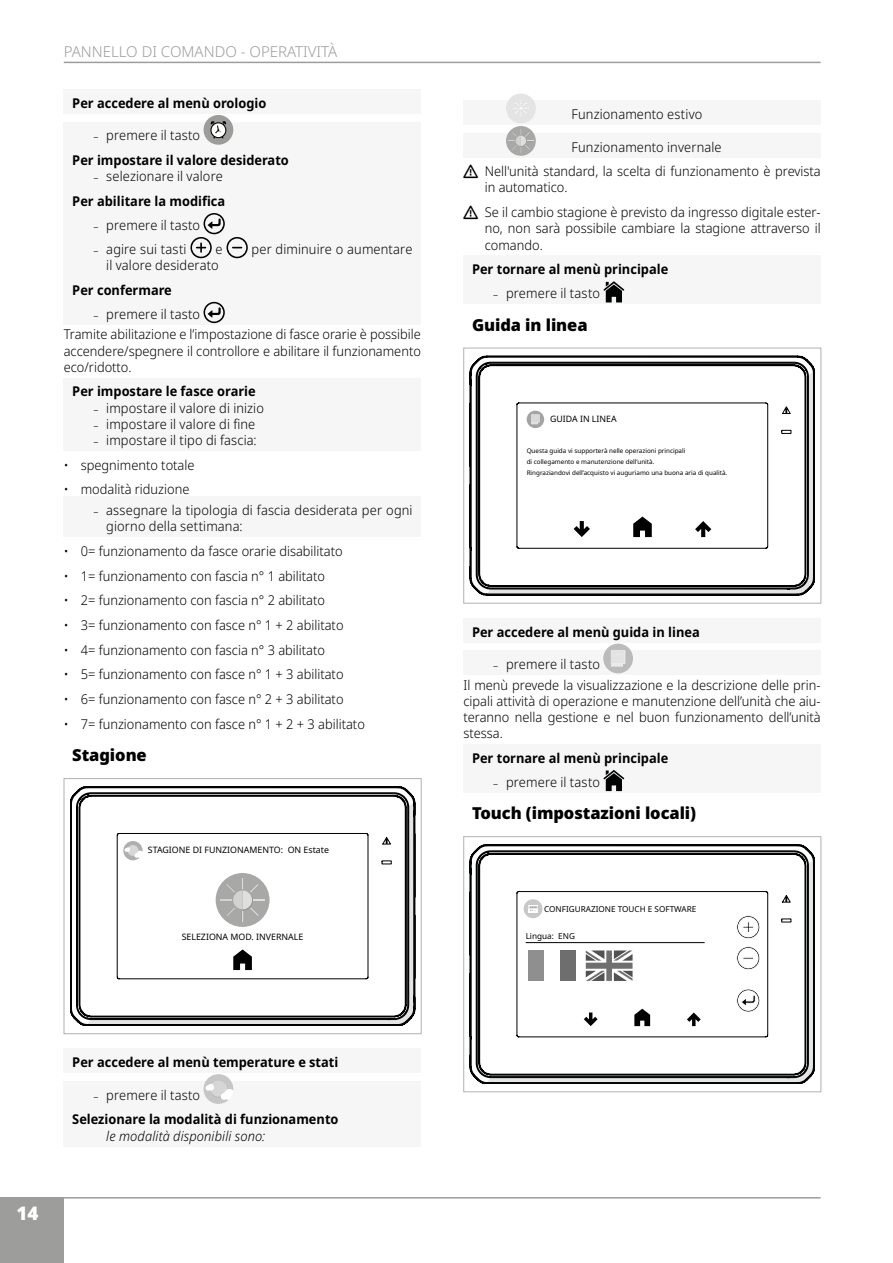
<style>
.page{position:relative;width:893px;height:1263px;background:#fff}
.page>*{position:absolute;margin:0;border:0;box-sizing:border-box;transform-origin:0 0}
.t1{font:900 18.75px "Noto Sans";color:#fff}
.t2{font:900 16.5px "Noto Sans";letter-spacing:-.005em;color:#000}
.t3{font:300 15px "Noto Sans";color:#9d9d9c}
.t4{font:300 13.5px/16.2px "Noto Sans";color:#000;scale:.95 1}
.t5{font:700 13.5px/24.8px "Noto Sans";color:#000;scale:.95 1}
.t6{font:italic 300 13.5px "Noto Sans";letter-spacing:.01em;color:#000;scale:.95 1}
.t7{font:8.85px "Noto Sans";color:#020203}
.t8{font:8.85px "Noto Sans";color:#010000}
.t9{font:8.25px "Noto Sans";color:#020203}
.t10{font:6.3px/11.1px "Noto Sans";color:#010000}
.s1{font-weight:300;font-size:10.2px}
.s2{font-weight:300}
.s3{font-size:10.2px}
</style>
<div class="page">
<hr style="left:64px;top:1197px;width:757px;height:1px;background:#9d9d9c">
<div style="left:0;top:1197px;width:64px;height:66px;background:#9d9d9c"></div>
<hr style="left:64px;top:62px;width:757px;height:1px;background:#9d9d9c">
<div style="left:64px;top:89px;width:357px;height:25px;background:#f6f6f6"></div>
<div style="left:64px;top:122px;width:357px;height:25px;background:#f6f6f6"></div>
<div style="left:64px;top:146px;width:357px;height:25px;background:#f6f6f6"></div>
<div style="left:64px;top:163px;width:357px;height:24px;background:#f6f6f6"></div>
<div style="left:64px;top:187px;width:357px;height:25px;background:#f6f6f6"></div>
<div style="left:64px;top:211px;width:357px;height:25px;background:#f6f6f6"></div>
<div style="left:64px;top:235px;width:357px;height:41px;background:#f6f6f6"></div>
<div style="left:64px;top:276px;width:357px;height:25px;background:#f6f6f6"></div>
<div style="left:64px;top:300px;width:357px;height:25px;background:#f6f6f6"></div>
<div style="left:64px;top:378px;width:357px;height:24px;background:#f6f6f6"></div>
<div style="left:64px;top:394px;width:357px;height:25px;background:#f6f6f6"></div>
<div style="left:64px;top:410px;width:357px;height:25px;background:#f6f6f6"></div>
<div style="left:64px;top:426px;width:357px;height:25px;background:#f6f6f6"></div>
<div style="left:64px;top:496px;width:357px;height:41px;background:#f6f6f6"></div>
<div style="left:64px;top:1048px;width:357px;height:25px;background:#f6f6f6"></div>
<div style="left:64px;top:1081px;width:357px;height:25px;background:#f6f6f6"></div>
<div style="left:64px;top:1106px;width:357px;height:24px;background:#f6f6f6"></div>
<div style="left:64px;top:1122px;width:357px;height:24px;background:#f6f6f6"></div>
<div style="left:204px;top:115px;width:29px;height:30px;background:#9c9c9b;border-radius:50%"></div>
<svg style="left:210px;top:121px;width:16px;height:17px"></svg>
<svg style="left:190px;top:213px;width:58px;height:45px"></svg>
<svg style="left:204px;top:302px;width:21px;height:21px"></svg>
<svg style="left:70px;top:786px;width:345px;height:240px"></svg>
<svg style="left:233px;top:949px;width:19px;height:21px"></svg>
<div style="left:216px;top:873px;width:54px;height:54px;background:#a8a8a7;border-radius:50%"></div>
<svg style="left:220px;top:878px;width:45px;height:44px"></svg>
<svg style="left:123px;top:841px;width:20px;height:19px"></svg>
<div style="left:64px;top:778px;width:357px;height:256px;border:1px solid #b3b2b2"></div>
<svg style="left:204px;top:1074px;width:29px;height:30px"></svg>
<div style="left:463px;top:100px;width:358px;height:25px;background:#f6f6f6"></div>
<div style="left:463px;top:133px;width:358px;height:25px;background:#f6f6f6"></div>
<div style="left:463px;top:256px;width:358px;height:24px;background:#f6f6f6"></div>
<div style="left:463px;top:280px;width:358px;height:24px;background:#f6f6f6"></div>
<div style="left:463px;top:618px;width:358px;height:25px;background:#f6f6f6"></div>
<div style="left:463px;top:650px;width:358px;height:25px;background:#f6f6f6"></div>
<div style="left:463px;top:744px;width:358px;height:25px;background:#f6f6f6"></div>
<div style="left:463px;top:768px;width:358px;height:25px;background:#f6f6f6"></div>
<div style="left:506px;top:94px;width:30px;height:29px;background:#e4e4e4;border-radius:50%"></div>
<svg style="left:513px;top:101px;width:16px;height:15px"></svg>
<svg style="left:506px;top:126px;width:30px;height:30px"></svg>
<svg style="left:509px;top:129px;width:24px;height:24px"></svg>
<svg style="left:604px;top:281px;width:20px;height:21px"></svg>
<svg style="left:470px;top:356px;width:345px;height:239px"></svg>
<div style="left:463px;top:348px;width:358px;height:255px;border:1px solid #b3b2b2"></div>
<div style="left:603px;top:644px;width:30px;height:29px;background:#bbb;border-radius:50%"></div>
<svg style="left:611px;top:650px;width:14px;height:17px"></svg>
<svg style="left:604px;top:770px;width:20px;height:21px"></svg>
<svg style="left:470px;top:844px;width:345px;height:240px"></svg>
<div style="left:524px;top:899px;width:18px;height:19px;background:#c8c8c8;border-radius:50%"></div>
<div style="left:528px;top:905px;width:10px;height:7px;background:#fff"></div>
<svg style="left:528px;top:906px;width:10px;height:5px"></svg>
<hr style="left:526px;top:942px;width:179px;height:1px;background:#020203">
<svg style="left:736px;top:989px;width:24px;height:23px"></svg>
<svg style="left:736px;top:946px;width:24px;height:24px"></svg>
<svg style="left:736px;top:915px;width:24px;height:24px"></svg>
<svg style="left:634px;top:1009px;width:16px;height:17px"></svg>
<svg style="left:687px;top:1012px;width:14px;height:14px"></svg>
<svg style="left:584px;top:1012px;width:14px;height:14px"></svg>
<div style="left:528px;top:950px;width:16px;height:31px;background:#8f8f8f"></div>
<div style="left:559px;top:950px;width:16px;height:31px;background:#6e6e6e"></div>
<div style="left:544px;top:950px;width:15px;height:31px;background:#fff"></div>
<svg style="left:586px;top:950px;width:47px;height:31px"></svg>
<div style="left:463px;top:836px;width:358px;height:256px;border:1px solid #b3b2b2"></div>
<p class="t3" style="left:64px;top:41px;width:28px">Panne</p>
<p class="t3" style="left:111px;top:41px;width:149px">llo di comando - Oper</p>
<p class="t3" style="left:287px;top:41px;width:52px">ati vità</p>
<p class="t5" style="left:72px;top:91px;width:206px">Per accedere al menù orologio</p>
<p class="t5" style="left:72px;top:123px;width:229px;text-indent:21px"><span class="s1">–</span> <span class="s2">premere il tasto<br></span>Per impostare il valore desiderato</p>
<p class="t5" style="left:72px;top:164px;width:163px;text-align:right"><span class="s1">–</span> <span class="s2">selezionare il valore<br></span>Per abilitare la modifica</p>
<p class="t4" style="left:94px;top:217px;width:114px"><span class="s3">–</span> premere il tasto</p>
<p class="t4" style="left:94px;top:241px;width:99px"><span class="s3">–</span> agire sui tasti</p>
<p class="t4" style="left:216px;top:241px;width:9px">e</p>
<p class="t4" style="left:252px;top:241px;width:171px">per diminuire o aumentare</p>
<p class="t4" style="left:106px;top:258px;width:120px">il valore desiderato</p>
<p class="t5" style="left:72px;top:278px;width:106px">Per confermare</p>
<p class="t4" style="left:64px;top:304px;width:377px;line-height:20.4px;text-indent:30px"><span class="s3">–</span> premere il tasto<br>Tramite abilitazione e l’impostazione di fasce orarie è possibile</p>
<p class="t4" style="left:64px;top:343px;width:377px">accendere/spegnere il controllore e abilitare il funzionamento eco/ridotto.</p>
<p class="t5" style="left:72px;top:379px;width:195px">Per impostare le fasce orarie</p>
<p class="t4" style="left:94px;top:400px;width:181px"><span class="s3">–</span> impostare il valore di inizio</p>
<p class="t4" style="left:94px;top:416px;width:172px"><span class="s3">–</span> impostare il valore di fine</p>
<p class="t4" style="left:94px;top:432px;width:173px"><span class="s3">–</span> impostare il tipo di fascia:</p>
<p class="t4" style="left:64px;top:457px;width:139px">• spegnimento totale</p>
<p class="t4" style="left:64px;top:482px;width:134px">• modalità riduzione</p>
<p class="t4" style="left:106px;top:502px;width:324px;text-indent:-13px"><span class="s3">–</span> assegnare la tipologia di fascia desiderata per ogni giorno della settimana:</p>
<p class="t4" style="left:64px;top:543px;width:295px">• 0= funzionamento da fasce orarie disabilitato</p>
<p class="t4" style="left:64px;top:568px;width:276px">• 1= funzionamento con fascia n° 1 abilitato</p>
<p class="t4" style="left:64px;top:592px;width:276px">• 2= funzionamento con fascia n° 2 abilitato</p>
<p class="t4" style="left:64px;top:617px;width:296px">• 3= funzionamento con fasce n° 1 + 2 abilitato</p>
<p class="t4" style="left:64px;top:642px;width:276px">• 4= funzionamento con fascia n° 3 abilitato</p>
<p class="t4" style="left:64px;top:667px;width:296px">• 5= funzionamento con fasce n° 1 + 3 abilitato</p>
<p class="t4" style="left:64px;top:691px;width:296px">• 6= funzionamento con fasce n° 2 + 3 abilitato</p>
<p class="t4" style="left:64px;top:716px;width:318px">• 7= funzionamento con fasce n° 1 + 2 + 3 abilitato</p>
<p class="t2" style="left:72px;top:743px;width:76px">Stagione</p>
<p class="t7" style="left:148px;top:843px;width:183px">STAGIONE DI FUNZIONAMENTO: ON Estate</p>
<p class="t7" style="left:182px;top:930px;width:123px">SELEZIONA MOD. INVERNALE</p>
<p class="t4" style="left:536px;top:106px;width:24px">F</p>
<p class="t4" style="left:578px;top:106px;width:132px">unzionamento estivo</p>
<p class="t4" style="left:536px;top:139px;width:24px">F</p>
<p class="t4" style="left:485px;top:135px;width:355px;line-height:24.8px;text-align:center">unzionamento invernale<br>Nell'unità standard, la scelta di funzionamento è prevista</p>
<p class="t4" style="left:485px;top:175px;width:355px;line-height:24.8px">in automatico.<br>Se il cambio stagione è previsto da ingresso digitale ester-</p>
<p class="t4" style="left:485px;top:221px;width:355px">no, non sarà possibile cambiare la stagione attraverso il comando.</p>
<p class="t5" style="left:472px;top:257px;width:208px">Per tornare al menù principale</p>
<p class="t4" style="left:493px;top:286px;width:114px"><span class="s3">–</span> premere il tasto</p>
<p class="t2" style="left:472px;top:312px;width:117px">Guida in linea</p>
<p class="t8" style="left:550px;top:413px;width:68px">GUIDA IN LINEA</p>
<p class="t10" style="left:527px;top:445px;width:202px">Questa guida vi supporterà nelle operazioni principali<br>di collegamento e manutenzione dell’unità.<br>Ringraziandovi dell’acquisto vi auguriamo una buona aria di qualità.</p>
<p class="t5" style="left:472px;top:620px;width:241px">Per accedere al menù guida in linea</p>
<p class="t4" style="left:463px;top:654px;width:377px;line-height:20.4px;text-indent:30px"><span class="s3">–</span> premere il tasto<br>Il menù prevede la visualizzazione e la descrizione delle prin-</p>
<p class="t4" style="left:463px;top:693px;width:377px;text-align:justify">cipali attività di operazione e manutenzione dell’unità che aiu&shy;teranno nella gestione e nel buon funzionamento dell’unità stessa.</p>
<p class="t5" style="left:472px;top:746px;width:208px">Per tornare al menù principale</p>
<p class="t4" style="left:493px;top:774px;width:114px"><span class="s3">–</span> premere il tasto</p>
<p class="t2" style="left:472px;top:801px;width:226px">Touch (impostazioni locali)</p>
<p class="t9" style="left:544px;top:903px;width:154px">CONFIGURAZIONE TOUCH E SOFTWARE</p>
<p class="t9" style="left:526px;top:930px;width:51px">Lingua: ENG</p>
<h1 class="t1" style="left:17px;top:1199px;width:23px">14</h1>
<p class="t5" style="left:72px;top:1050px;width:282px">Per accedere al menù temperature e stati</p>
<p class="t5" style="left:72px;top:1083px;width:282px;text-indent:21px"><span class="s1">–</span> <span class="s2">premere il tasto<br></span>Selezionare la modalità di funzionamento</p>
<p class="t6" style="left:106px;top:1126px;width:169px">le modalità disponibili sono:</p>
</div>
